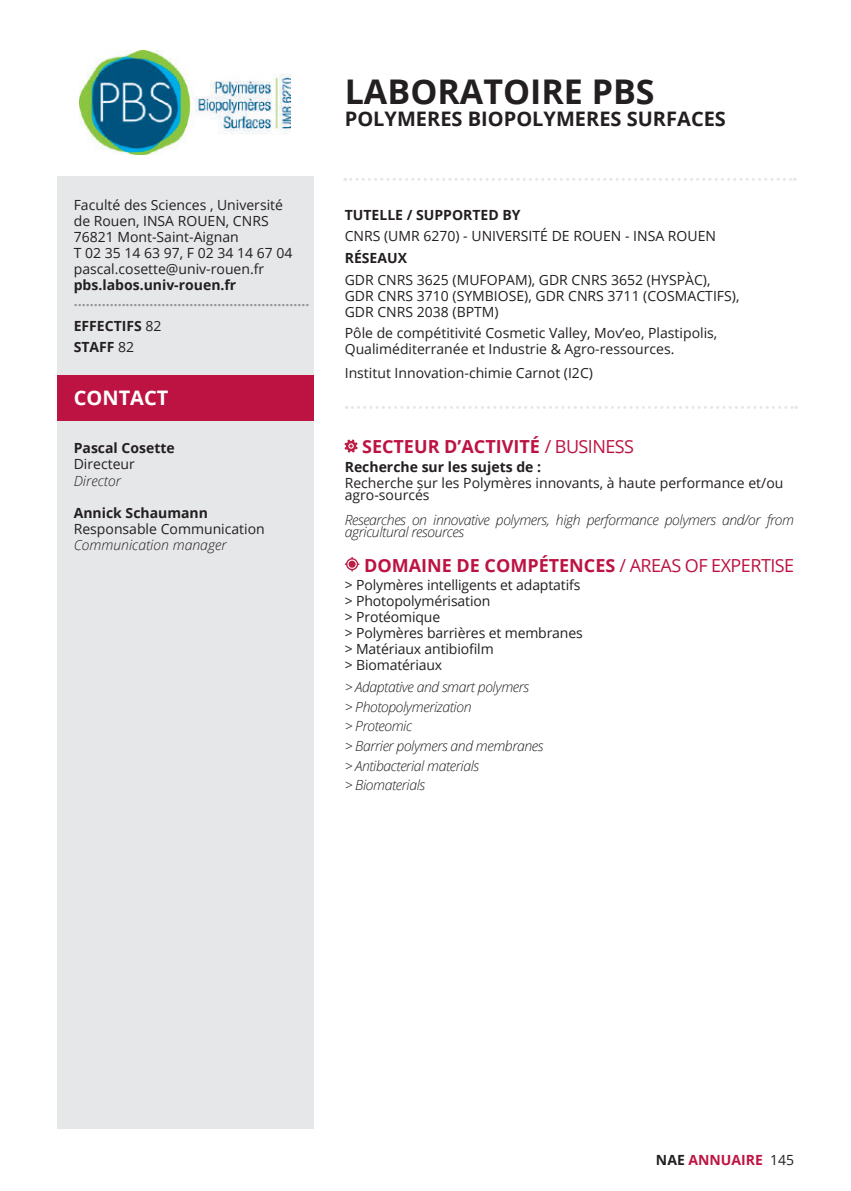
<style>
.page{position:relative;width:851px;height:1191px;background:#fff}
.page>*{position:absolute;margin:0;border:0;box-sizing:border-box;transform-origin:0 0}
.t1{font:700 34px "Open Sans";color:#231f20}
.t2{font:700 20px "Open Sans";color:#231f20}
.t3{font:700 20px "Open Sans";color:#fff}
.t4{font:700 18px "Open Sans";color:#bd1342}
.t5{font:14px/16px "Open Sans";color:#231f20}
.t6{font:italic 300 14px/19.6px "Open Sans";letter-spacing:-.03em;color:#231f20}
.t7{font:700 14px "Open Sans";color:#231f20}
.t8{font:700 14px/24.6px "Open Sans";color:#939598}
.t9{font:italic 300 14px "Open Sans";color:#231f20}
.t10{font:700 14px "Open Sans";color:#bd1342}
.s1{color:#231f20}
.s2{font-weight:400;color:#231f20}
.s3{font-weight:400}
</style>
<div class="page">
<div style="left:57px;top:177px;width:256px;height:951px;background:#e6e7e9"></div>
<svg style="left:345px;top:178px;width:450px;height:3px"></svg>
<svg style="left:345px;top:439px;width:12px;height:14px"></svg>
<svg style="left:345px;top:557px;width:14px;height:14px"></svg>
<div style="left:57px;top:375px;width:256px;height:45px;background:#bd1342"></div>
<img style="left:79px;top:50px;width:212px;height:105px">
<svg style="left:346px;top:406px;width:450px;height:3px"></svg>
<p class="t5" style="left:74px;top:196px;width:220px">Faculté des Sciences , Université de Rouen, INSA ROUEN, CNRS<br>76821 Mont-Saint-Aignan<br>T 02 35 14 63 97, F 02 34 14 67 04 pascal.cosette@univ-rouen.fr</p>
<p class="t7" style="left:74px;top:275px;width:164px">pbs.labos.univ-rouen.fr</p>
<p class="t8" style="left:74px;top:288px;width:237px">...........................................................<br><span class="s1">EFFECTIFS</span> <span class="s2">82</span></p>
<p class="t7" style="left:74px;top:337px;width:62px">STAFF <span class="s3">82</span></p>
<h2 class="t3" style="left:74px;top:384px;width:96px">CONTACT</h2>
<p class="t7" style="left:74px;top:438px;width:103px">Pascal Cosette</p>
<p class="t5" style="left:74px;top:456px;width:63px">Directeur</p>
<p class="t9" style="left:74px;top:471px;width:49px">Director</p>
<p class="t7" style="left:74px;top:502px;width:136px">Annick Schaumann</p>
<p class="t5" style="left:74px;top:520px;width:192px">Responsable Communication</p>
<p class="t9" style="left:74px;top:535px;width:154px">Communication manager</p>
<h1 class="t1" style="left:345px;top:68px;width:311px">LABORATOIRE PBS</h1>
<h2 class="t2" style="left:345px;top:105px;width:382px">POLYMERES BIOPOLYMERES SURFACES</h2>
<p class="t7" style="left:345px;top:205px;width:177px">TUTELLE / SUPPORTED BY</p>
<p class="t5" style="left:345px;top:228px;width:373px">CNRS (UMR 6270) - UNIVERSITÉ DE ROUEN - INSA ROUEN</p>
<p class="t7" style="left:345px;top:248px;width:64px">RÉSEAUX</p>
<p class="t5" style="left:345px;top:271px;width:396px">GDR CNRS 3625 (MUFOPAM), GDR CNRS 3652 (HYSPÀC),<br>GDR CNRS 3710 (SYMBIOSE), GDR CNRS 3711 (COSMACTIFS),<br>GDR CNRS 2038 (BPTM)</p>
<p class="t5" style="left:345px;top:325px;width:374px">Pôle de compétitivité Cosmetic Valley, Mov’eo, Plastipolis,<br>Qualiméditerranée et Industrie &amp; Agro-ressources.</p>
<p class="t5" style="left:345px;top:365px;width:250px">Institut Innovation-chimie Carnot (I2C)</p>
<p class="t4" style="left:362px;top:434px;width:273px">SECTEUR D’ACTIVITÉ <span class="s3">/ BUSINESS</span></p>
<p class="t7" style="left:345px;top:457px;width:198px">Recherche sur les sujets de :</p>
<p class="t5" style="left:345px;top:477px;width:440px;line-height:12px">Recherche sur les Polymères innovants, à haute performance et/ou agro-sourcés</p>
<p class="t6" style="left:345px;top:513px;width:451px;line-height:12px">Researches on innovative polymers, high performance polymers and/or from agricultural resources</p>
<p class="t4" style="left:364px;top:552px;width:431px">DOMAINE DE COMPÉTENCES <span class="s3">/ AREAS OF EXPERTISE</span></p>
<p class="t5" style="left:345px;top:577px;width:239px">&gt; Polymères intelligents et adaptatifs &gt; Photopolymérisation<br>&gt; Protéomique<br>&gt; Polymères barrières et membranes &gt; Matériaux antibiofilm<br>&gt; Biomatériaux</p>
<p class="t6" style="left:345px;top:676px;width:200px">&gt; Adaptative and smart polymers<br>&gt; Photopolymerization<br>&gt; Proteomic<br>&gt; Barrier polymers and membranes &gt; Antibacterial materials<br>&gt; Biomaterials</p>
<p class="t10" style="left:656px;top:1150px;width:140px"><span class="s1">NAE</span> ANNUAIRE <span class="s2">145</span></p>
</div>
